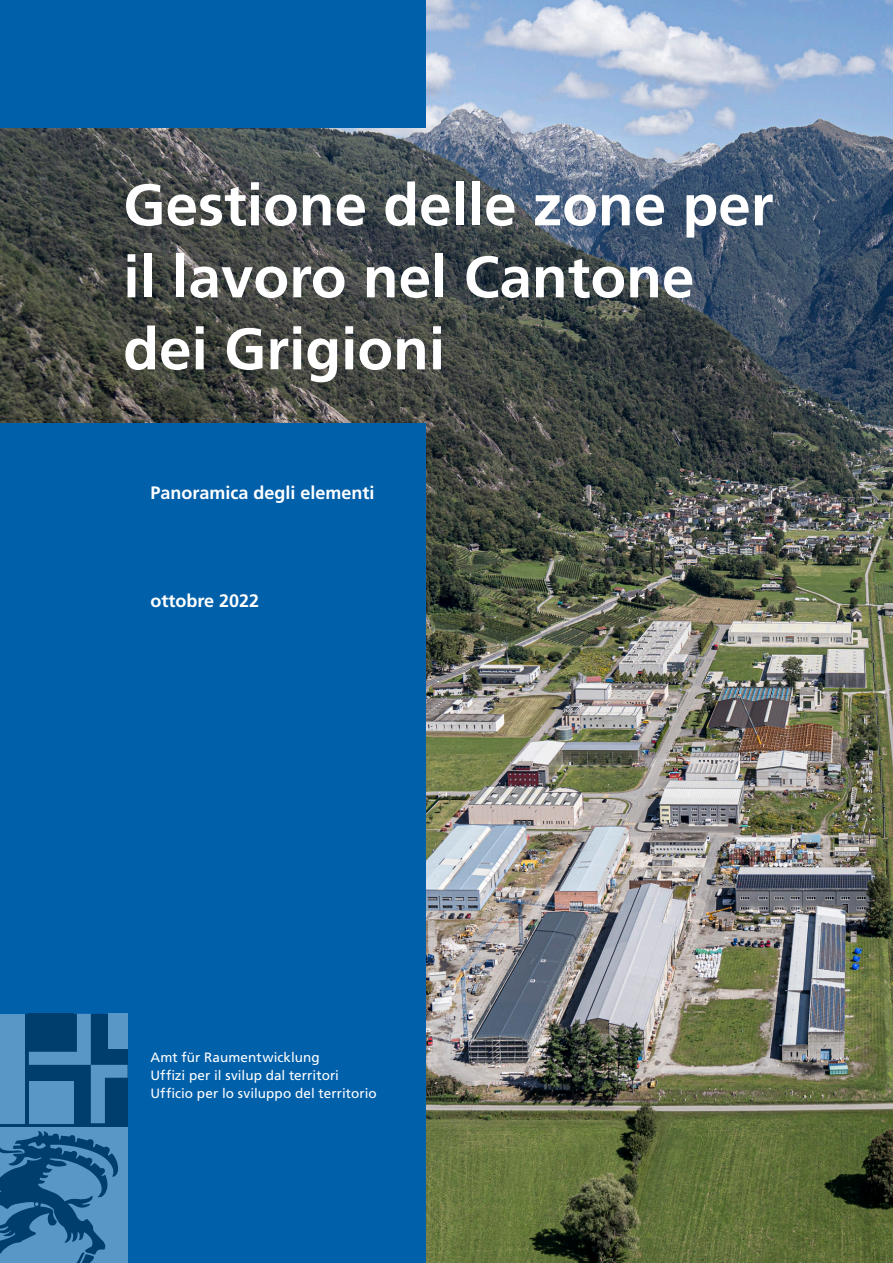
<style>
.page{position:relative;width:893px;height:1263px;background:#fff}
.page>*{position:absolute;margin:0;border:0;box-sizing:border-box;transform-origin:0 0}
.t1{font:700 58.5px/72px "Frutiger";color:#fff}
.t2{font:700 18px "Frutiger";color:#fff}
.t3{font:13.5px/18px "Frutiger";letter-spacing:.005em;color:#fff}
</style>
<div class="page">
<img style="left:0;top:0;width:893px;height:1263px">
<div style="left:0;top:423px;width:426px;height:840px;background:#0060aa"></div>
<div style="left:0;top:1014px;width:128px;height:249px;background:linear-gradient(to right,#003e6e,#003e6e)"></div>
<div style="left:0;top:1014px;width:25px;height:109px;background:#5997c7"></div>
<svg style="left:29px;top:1014px;width:99px;height:109px;background:#296797"></svg>
<div style="left:0;top:1127px;width:128px;height:136px;background:#5997c7"></div>
<svg style="left:0;top:1131px;width:118px;height:132px"></svg>
<div style="left:0;top:0;width:426px;height:128px;background:#0060aa"></div>
<h1 class="t1" style="left:123px;top:169px;width:652px">Gestione delle zone per il lavoro nel Cantone dei Grigioni</h1>
<h2 class="t2" style="left:150px;top:482px;width:226px">Panoramica degli elementi</h2>
<h2 class="t2" style="left:150px;top:590px;width:110px">ottobre 2022</h2>
<p class="t3" style="left:150px;top:1048px;width:228px">Amt für Raumentwicklung<br>Uffizi per il svilup dal territori<br>Ufficio per lo sviluppo del territorio</p>
</div>
